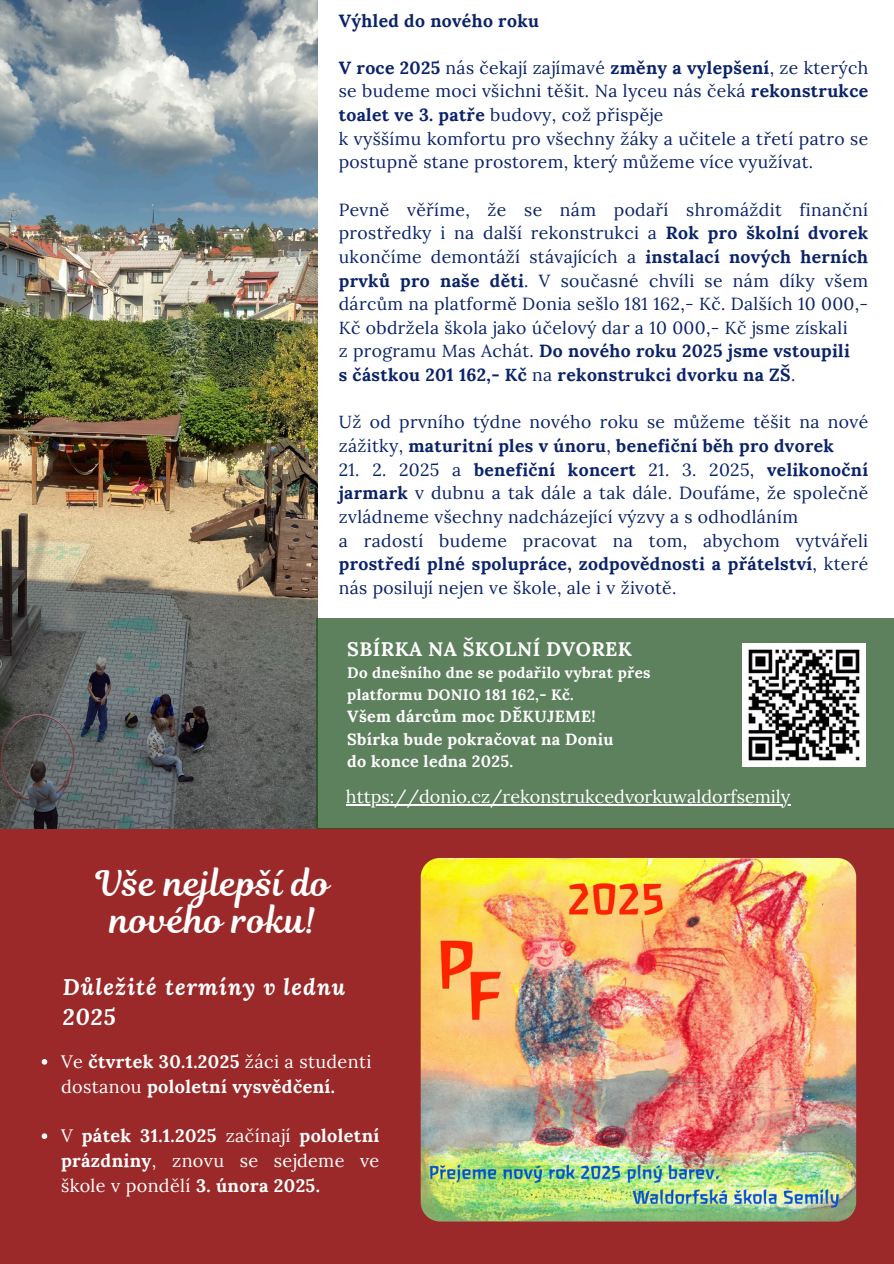
<style>
.page{position:relative;width:894px;height:1264px;background:#fff}
.page>*{position:absolute;margin:0;border:0;box-sizing:border-box;transform-origin:0 0}
.t1{font:34.5px/37.2px "Magnolia Script";letter-spacing:.02em;color:#fff;text-align:center}
.t2{font:italic 700 22.5px/30.3px "Lora";letter-spacing:.05em;color:#fff}
.t3{font:700 19.65px "Lora";letter-spacing:.02em;color:#fff}
.t4{font:700 18px/24.8px "Lora";letter-spacing:.02em;color:#fff}
.t5{font:18px "Lora";color:#fff}
.t6{font:17.55px/23.7px "Lora";letter-spacing:.02em;color:#0a2269}
.t7{font:700 17.55px "Lora";letter-spacing:.02em;color:#0a2269}
.t8{font:700 16.2px "Lora";letter-spacing:.02em;color:#fff}
.t9{font:700 15.15px/21.3px "Lora";letter-spacing:.02em;color:#fff}
.s1{font-weight:700}
.s2{font-weight:400}
</style>
<div class="page">
<div style="left:0;top:828px;width:893px;height:435px;background:#9b2929"></div>
<img style="left:0;top:0;width:317px;height:828px">
<div style="left:316px;top:618px;width:577px;height:210px;background:#5d805d"></div>
<img style="left:742px;top:643px;width:123px;height:123px">
<img style="left:420px;top:858px;width:435px;height:363px;border-radius:19px">
<svg style="left:42px;top:1059px;width:5px;height:5px"></svg>
<svg style="left:42px;top:1133px;width:5px;height:5px"></svg>
<hr style="left:346px;top:804px;width:444px;height:1px;background:#fff">
<p class="t7" style="left:339px;top:9px;width:201px">Výhled do nového roku</p>
<p class="t6" style="left:339px;top:56px;width:531px"><span class="s1">V roce 2025</span> nás čekají zajímavé <span class="s1">změny a vylepšení</span>, ze kterých se budeme moci všichni těšit. Na lyceu nás čeká <span class="s1">rekonstrukce toalet ve 3. patře</span> budovy, což přispěje<br>k vyššímu komfortu pro všechny žáky a učitele a třetí patro se postupně stane prostorem, který můžeme více využívat.</p>
<p class="t6" style="left:339px;top:197px;width:530px">Pevně věříme, že se nám podaří shromáždit finanční prostředky i na další rekonstrukci a <span class="s1">Rok pro školní dvorek </span>ukončíme demontáží stávajících a <span class="s1">instalací nových herních prvků pro naše děti</span>. V současné chvíli se nám díky všem dárcům na platformě Donia sešlo 181 162,- Kč. Dalších 10 000,- Kč obdržela škola jako účelový dar a 10 000,- Kč jsme získali<br>z programu Mas Achát. <span class="s1">Do nového roku 2025 jsme vstoupili<br>s částkou 201 162,- Kč</span> na <span class="s1">rekonstrukci dvorku na ZŠ</span>.</p>
<p class="t6" style="left:339px;top:410px;width:530px">Už od prvního týdne nového roku se můžeme těšit na nové zážitky, <span class="s1">maturitní ples v únoru</span>, <span class="s1">benefiční běh pro dvorek</span></p>
<p class="t6" style="left:339px;top:457px;width:531px">21. 2. 2025 a <span class="s1">benefiční koncert</span> 21. 3. 2025, <span class="s1">velikonoční jarmark</span> v dubnu a tak dále a tak dále. Doufáme, že společně zvládneme všechny nadcházející výzvy a s odhodláním<br>a radostí budeme pracovat na tom, abychom vytvářeli <span class="s1">prostředí plné spolupráce, zodpovědnosti a přátelství</span>, které nás posilují nejen ve škole, ale i v životě.</p>
<p class="t3" style="left:347px;top:636px;width:286px">SBÍRKA NA ŠKOLNÍ DVOREK</p>
<h3 class="t9" style="left:347px;top:662px;width:304px">Do dnešního dne se podařilo vybrat přes platformu DONIO 181 162,- Kč.</h3>
<h4 class="t8" style="left:347px;top:706px;width:250px">Všem dárcům moc DĚKUJEME!</h4>
<h4 class="t8" style="left:347px;top:728px;width:267px">Sbírka bude pokračovat na Doniu</h4>
<h4 class="t8" style="left:347px;top:751px;width:167px">do konce ledna 2025.</h4>
<p class="t5" style="left:346px;top:785px;width:446px">https://donio.cz/rekonstrukcedvorkuwaldorfsemily</p>
<h4 class="t1" style="left:96px;top:864px;width:236px">Vše nejlepší do nového roku!</h4>
<p class="t2" style="left:63px;top:971px;width:284px">Důležité termíny v lednu<br>2025</p>
<h1 class="t4" style="left:61px;top:1049px;width:312px"><span class="s2">Ve</span> čtvrtek 30.1.2025 <span class="s2">žáci a studenti dostanou</span> pololetní vysvědčení.</h1>
<h2 class="t4" style="left:61px;top:1123px;width:320px;text-align:justify"><span class="s2">V</span> pátek 31.1.2025 <span class="s2">začínají</span> pololetní prázdniny<span class="s2">, znovu se sejdeme ve škole v pondělí</span> 3. února 2025.</h2>
</div>
